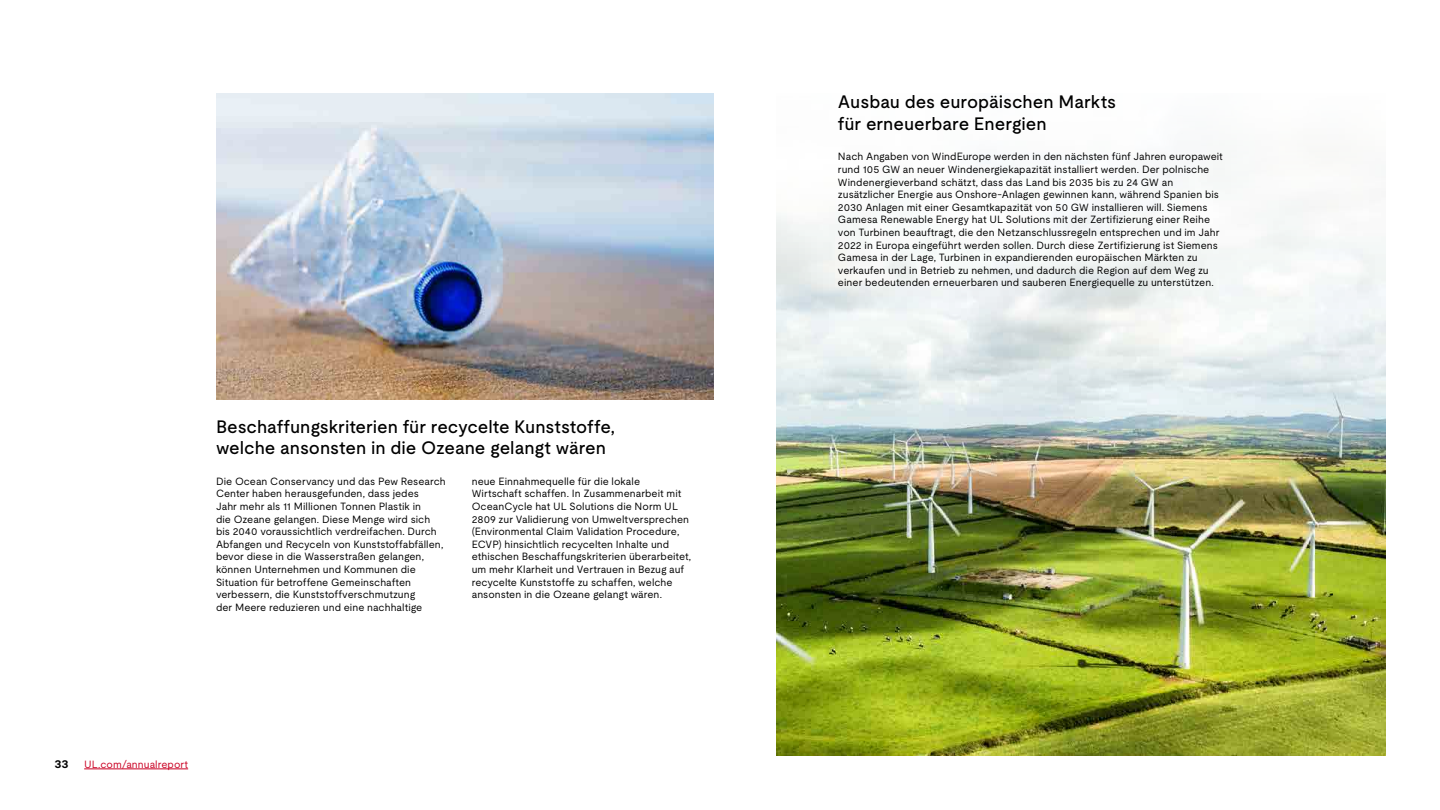
<style>
.page{position:relative;width:1440px;height:810px;background:#fff}
.page>*{position:absolute;margin:0;border:0;box-sizing:border-box;transform-origin:0 0}
.Page_subtitle{font:500 18px/21.6px "UL Moderat";color:#000}
.t1{font:700 12px "UL Moderat";color:#000}
.Page_subtitle-2{font:10.5px/12.6px "UL Moderat";color:#000}
.t2{font:10.5px "UL Moderat";letter-spacing:.005em;color:#ca0123}
</style>
<div class="page">
<img style="left:216px;top:93px;width:498px;height:306px">
<img style="left:776px;top:158px;width:610px;height:597px">
<hr style="left:84px;top:769px;width:104px;height:1px;background:#ca0123">
<p class="Page_subtitle" style="left:216px;top:415px;width:401px">Beschaffungskriterien für recycelte Kunststoffe, welche ansonsten in die Ozeane gelangt wären</p>
<p class="Page_subtitle-2" style="left:216px;top:474px;width:231px">Die Ocean Conservancy und das Pew Research Center haben herausgefunden, dass jedes<br>Jahr mehr als 11 Millionen Tonnen Plastik in<br>die Ozeane gelangen. Diese Menge wird sich bis 2040 voraussichtlich verdreifachen. Durch Abfangen und Recyceln von Kunststoffabfällen, bevor diese in die Wasserstraßen gelangen, können Unternehmen und Kommunen die Situation für betroffene Gemeinschaften verbessern, die Kunststoffverschmutzung<br>der Meere reduzieren und eine nachhaltige</p>
<p class="Page_subtitle-2" style="left:472px;top:474px;width:221px">neue Einnahmequelle für die lokale Wirtschaft schaffen. In Zusammenarbeit mit OceanCycle hat UL Solutions die Norm UL 2809 zur Validierung von Umweltversprechen (Environmental Claim Validation Procedure, ECVP) hinsichtlich recycelten Inhalte und ethischen Beschaffungskriterien überarbeitet, um mehr Klarheit und Vertrauen in Bezug auf recycelte Kunststoffe zu schaffen, welche ansonsten in die Ozeane gelangt wären.</p>
<p class="t1" style="left:54px;top:755px;width:16px">33</p>
<p class="t2" style="left:84px;top:756px;width:105px">UL.com/annualreport</p>
<p class="Page_subtitle" style="left:838px;top:91px;width:280px">Ausbau des europäischen Markts für erneuerbare Energien</p>
<p class="Page_subtitle-2" style="left:838px;top:150px;width:386px">Nach Angaben von WindEurope werden in den nächsten fünf Jahren europaweit rund 105 GW an neuer Windenergiekapazität installiert werden. Der polnische Windenergieverband schätzt, dass das Land bis 2035 bis zu 24 GW an zusätzlicher Energie aus Onshore-Anlagen gewinnen kann, während Spanien bis 2030 Anlagen mit einer Gesamtkapazität von 50 GW installieren will. Siemens Gamesa Renewable Energy hat UL Solutions mit der Zertifizierung einer Reihe von Turbinen beauftragt, die den Netzanschlussregeln entsprechen und im Jahr 2022 in Europa eingeführt werden sollen. Durch diese Zertifizierung ist Siemens Gamesa in der Lage, Turbinen in expandierenden europäischen Märkten zu verkaufen und in Betrieb zu nehmen, und dadurch die Region auf dem Weg zu einer bedeutenden erneuerbaren und sauberen Energiequelle zu unterstützen.</p>
</div>
